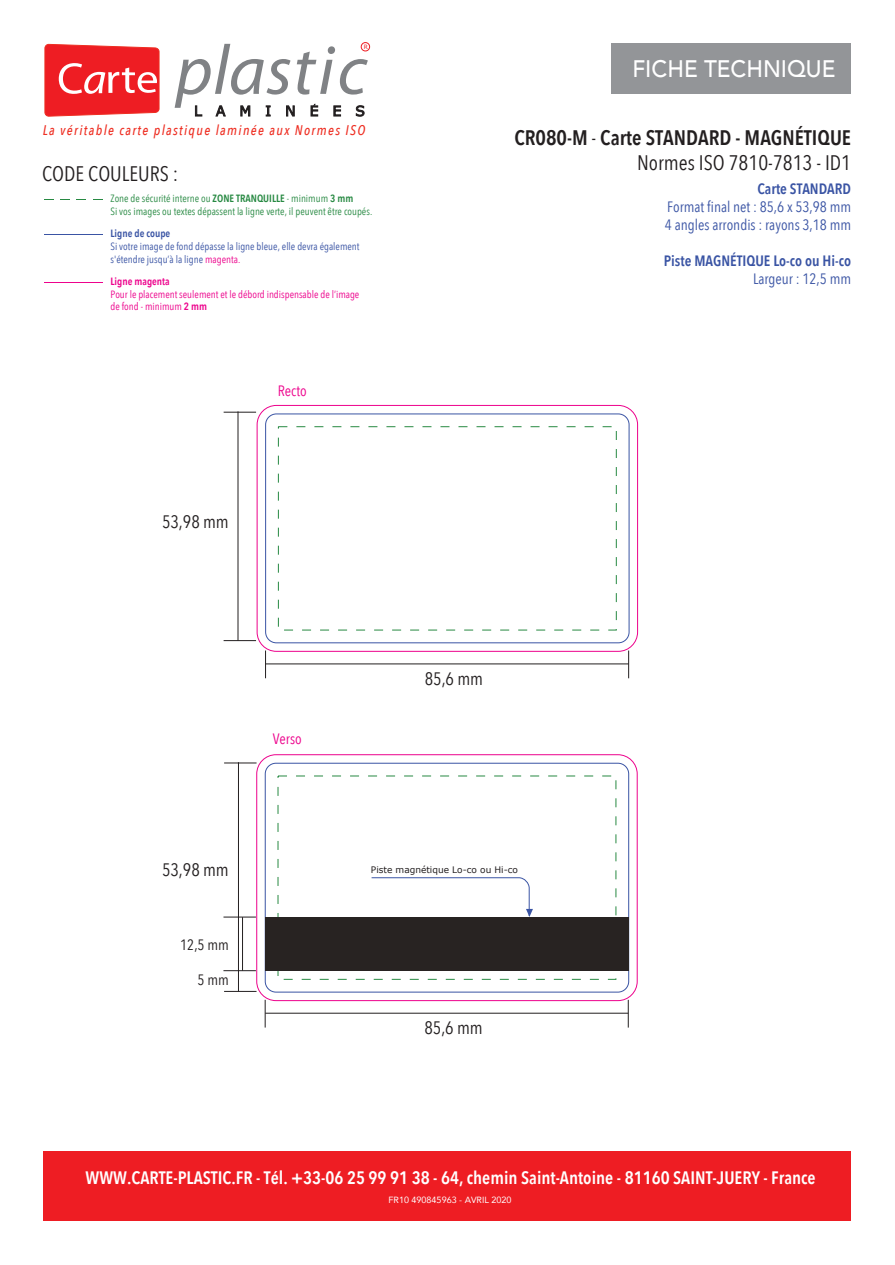
<style>
.page{position:relative;width:895px;height:1265px;background:#fff}
.page>*{position:absolute;margin:0;border:0;box-sizing:border-box;transform-origin:0 0}
.t1{font:500 23.85px "Avenir";color:#fff;scale:.94 1}
.t2{font:600 21px/25.2px "Avenir Next Condensed";color:#231f20;text-align:right}
.t3{font:21px "Avenir Next Condensed";color:#231f20}
.t4{font:600 18px "Avenir Next Condensed";color:#fff}
.t5{font:18px "Avenir Next Condensed";color:#231f20}
.t6{font:15px/18px "Avenir Next Condensed";color:#3a54a4}
.t7{font:600 15px "Avenir Next Condensed";color:#3a54a4}
.t8{font:15px "Avenir Next Condensed";color:#ed028c}
.t9{font:15px "Avenir Next Condensed";color:#231f20}
.t10{font:italic 500 13.95px "Avenir Next Condensed";letter-spacing:.1em;color:#ee2e22}
.t11{font:10.5px/12.6px "Avenir Next Condensed";color:#278942}
.t12{font:10.5px/12.6px "Avenir Next Condensed";color:#3a54a4}
.t13{font:10.5px/12.6px "Avenir Next Condensed";color:#ed028c}
.t14{font:600 10.5px "Avenir Next Condensed";color:#3a54a4}
.t15{font:600 10.5px "Avenir Next Condensed";color:#ed028c}
.t16{font:9px "Verdana";color:#231f20}
.t17{font:9px "Avenir";color:#fff}
.t18{font:5.85px "Verdana";color:#ee1d23}
.s1{font-weight:600}
.s2{color:#ed028c}
.s3{font-weight:400}
</style>
<div class="page">
<hr style="left:223px;top:970px;width:33px;height:1px;background:#231f20">
<hr style="left:242px;top:917px;width:1px;height:53px;background:#231f20">
<hr style="left:223px;top:916px;width:33px;height:1px;background:#231f20">
<div style="left:256px;top:754px;width:381px;height:246px;border:1px solid #ed028c;border-radius:19px"></div>
<div style="left:265px;top:762px;width:364px;height:230px;border:1px solid #3a54a4;border-radius:11px"></div>
<svg style="left:628px;top:999px;width:1px;height:28px"></svg>
<hr style="left:265px;top:1012px;width:363px;height:1px;background:#231f20">
<svg style="left:265px;top:999px;width:1px;height:28px"></svg>
<hr style="left:224px;top:991px;width:32px;height:1px;background:#231f20">
<hr style="left:238px;top:762px;width:1px;height:229px;background:#231f20">
<hr style="left:224px;top:762px;width:32px;height:1px;background:#231f20">
<div style="left:265px;top:917px;width:363px;height:53px;background:#282322"></div>
<hr style="left:223px;top:640px;width:33px;height:1px;background:#231f20">
<hr style="left:238px;top:411px;width:1px;height:229px;background:#231f20">
<hr style="left:223px;top:412px;width:33px;height:1px;background:#231f20">
<div style="left:257px;top:405px;width:381px;height:246px;border:1px solid #ed028c;border-radius:19px"></div>
<div style="left:265px;top:413px;width:364px;height:230px;border:1px solid #3a54a4;border-radius:11px"></div>
<svg style="left:628px;top:650px;width:1px;height:28px"></svg>
<hr style="left:265px;top:663px;width:363px;height:1px;background:#231f20">
<svg style="left:265px;top:650px;width:1px;height:28px"></svg>
<hr style="left:44px;top:282px;width:59px;height:1px;background:#ed028c">
<hr style="left:44px;top:234px;width:59px;height:1px;background:#3a54a4">
<div style="left:43px;top:1151px;width:808px;height:69px;background:#ee1d23"></div>
<div style="left:611px;top:43px;width:239px;height:50px;background:#939598"></div>
<svg style="left:44px;top:44px;width:115px;height:73px"></svg>
<svg style="left:175px;top:44px;width:193px;height:73px"></svg>
<div style="left:361px;top:42px;width:9px;height:9px;border:1px solid #ee1d23;border-radius:50%"></div>
<svg style="left:371px;top:877px;width:162px;height:39px"></svg>
<p class="t18" style="left:364px;top:43px;width:6px">R</p>
<h3 class="t10" style="left:43px;top:122px;width:324px">La véritable carte plastique laminée aux Normes ISO</h3>
<h2 class="t3" style="left:42px;top:156px;width:137px">CODE COULEURS :</h2>
<p class="t11" style="left:110px;top:192px;width:263px">Zone de sécurité interne ou <span class="s1">ZONE TRANQUILLE</span> - minimum <span class="s1">3 mm<br></span>Si vos images ou textes dépassent la ligne verte, il peuvent être coupés.</p>
<p class="t14" style="left:110px;top:224px;width:61px">Ligne de coupe</p>
<p class="t12" style="left:110px;top:239px;width:250px">Si votre image de fond dépasse la ligne bleue, elle devra également s'étendre jusqu’à la ligne <span class="s2">magenta.</span></p>
<p class="t15" style="left:110px;top:272px;width:61px">Ligne magenta</p>
<p class="t13" style="left:110px;top:287px;width:250px">Pour le placement seulement et le débord indispensable de l’image de fond - minimum <span class="s1">2 mm</span></p>
<h3 class="t5" style="left:162px;top:506px;width:68px">53,98 mm</h3>
<h3 class="t8" style="left:278px;top:378px;width:30px">Recto</h3>
<h1 class="t1" style="left:632px;top:48px;width:217px">FICHE TECHNIQUE</h1>
<h2 class="t2" style="left:514px;top:124px;width:338px">CR080-M <span class="s3">-</span> Carte STANDARD - MAGNÉTIQUE<br><span class="s3">Normes ISO 7810-7813 - ID1</span></h2>
<h3 class="t7" style="left:757px;top:176px;width:95px">Carte STANDARD</h3>
<h3 class="t6" style="left:664px;top:197px;width:188px">Format final net : 85,6 x 53,98 mm<br>4 angles arrondis : rayons 3,18 mm</h3>
<h3 class="t7" style="left:663px;top:248px;width:189px">Piste MAGNÉTIQUE Lo-co ou Hi-co</h3>
<h3 class="t6" style="left:753px;top:269px;width:100px">Largeur : 12,5 mm</h3>
<h3 class="t8" style="left:273px;top:725px;width:30px">Verso</h3>
<h3 class="t5" style="left:425px;top:663px;width:60px">85,6 mm</h3>
<h3 class="t5" style="left:162px;top:854px;width:68px">53,98 mm</h3>
<h3 class="t9" style="left:180px;top:932px;width:50px">12,5 mm</h3>
<h3 class="t9" style="left:197px;top:966px;width:33px">5 mm</h3>
<p class="t16" style="left:371px;top:863px;width:149px">Piste magnétique Lo-co ou Hi-co</p>
<h3 class="t5" style="left:424px;top:1012px;width:60px">85,6 mm</h3>
<h3 class="t4" style="left:85px;top:1162px;width:731px">WWW.CARTE-PLASTIC.FR - Tél. +33-06 25 99 91 38 - 64, chemin Saint-Antoine - 81160 SAINT-JUERY - France</h3>
<p class="t17" style="left:388px;top:1192px;width:124px">FR10 490845963 - AVRIL 2020</p>
</div>
